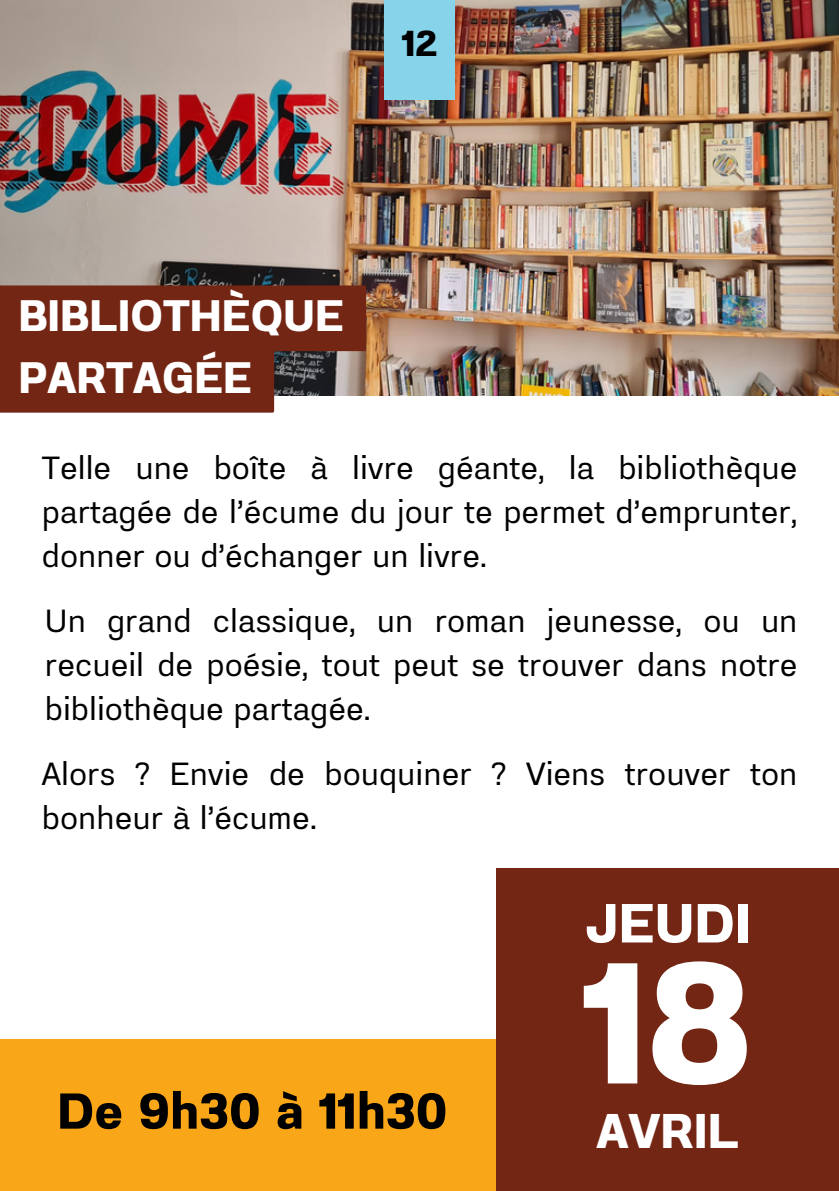
<style>
.page{position:relative;width:839px;height:1191px;background:#fff}
.page>*{position:absolute;margin:0;border:0;box-sizing:border-box;transform-origin:0 0}
.t1{font:700 171.6px "Prachason Neue";color:#fff}
.t2{font:700 55px "Prachason Neue";color:#fff}
.t3{font:700 50.2px "Prachason Neue";color:#000}
.t4{font:700 48.6px "Prachason Neue";color:#fff}
.t5{font:700 44px/61.6px "Prachason Neue";color:#fff}
.t6{font:700 36px "Prachason Neue";color:#000}
.t7{font:32px/44px "Prachason Neue";color:#000;text-align:justify}
</style>
<div class="page">
<img style="left:0;top:0;width:838px;height:396px">
<div style="left:0;top:1040px;width:667px;height:151px;background:#faa619"></div>
<div style="left:496px;top:868px;width:342px;height:323px;background:#742614"></div>
<svg style="left:0;top:285px;width:366px;height:128px;background:#763222"></svg>
<div style="left:384px;top:0;width:71px;height:100px;background:#87d4ea"></div>
<h2 class="t6" style="left:402px;top:28px;width:37px">12</h2>
<h3 class="t5" style="left:18px;top:287px;width:327px">BIBLIOTHÈQUE<br>PARTAGÉE</h3>
<p class="t7" style="left:42px;top:448px;width:757px">Telle une boîte à livre géante, la bibliothèque partagée de l’écume du jour te permet d’emprunter, donner ou d’échanger un livre.</p>
<h1 class="t7" style="left:45px;top:601px;width:754px">Un grand classique, un roman jeunesse, ou un recueil de poésie, tout peut se trouver dans notre bibliothèque partagée.</h1>
<p class="t7" style="left:42px;top:753px;width:757px">Alors ? Envie de bouquiner ? Viens trouver ton bonheur à l’écume.</p>
<p class="t3" style="left:57px;top:1088px;width:391px">De 9h30 à 11h30</p>
<p class="t2" style="left:584px;top:898px;width:167px">JEUDI</p>
<p class="t1" style="left:583px;top:946px;width:169px">18</p>
<p class="t4" style="left:596px;top:1109px;width:144px">AVRIL</p>
</div>
